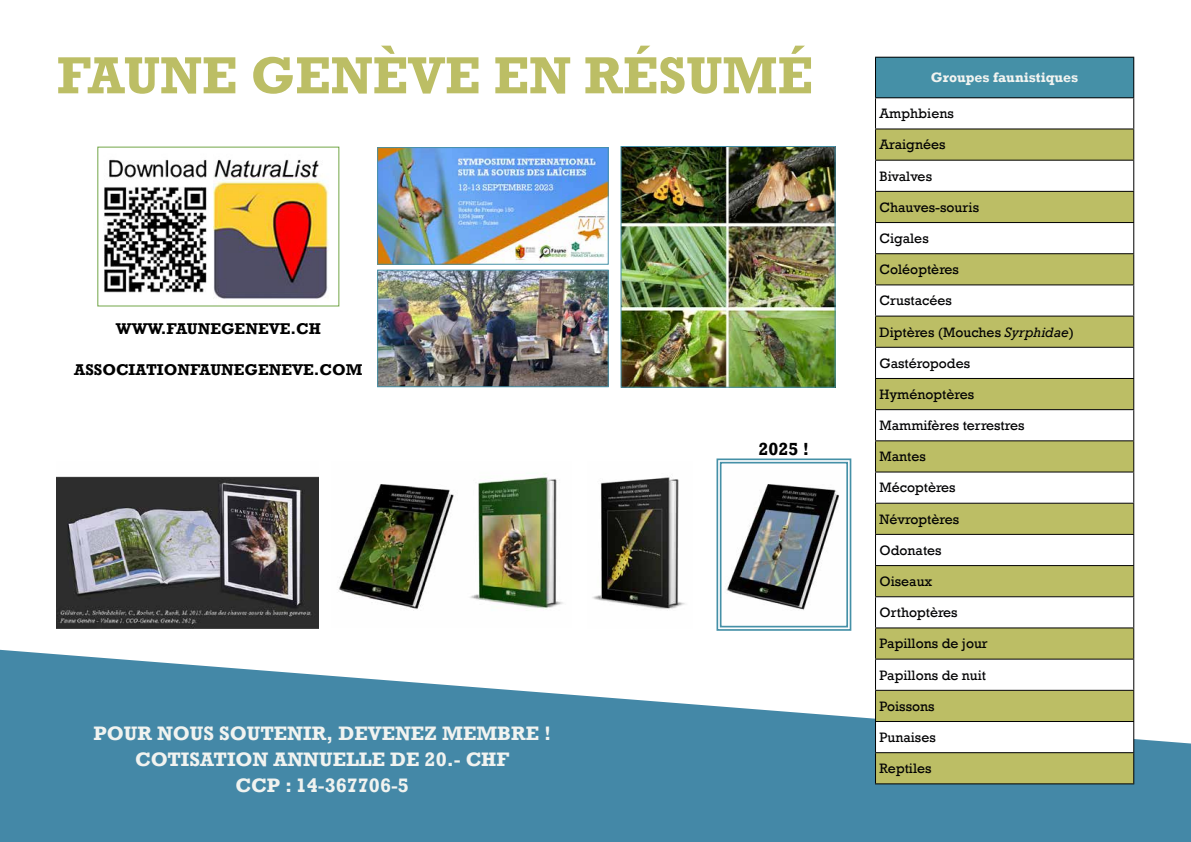
<style>
.page{position:relative;width:1191px;height:842px;background:#fff}
.page>*{position:absolute;margin:0;border:0;box-sizing:border-box;transform-origin:0 0}
.t1{font:700 53px "Rockwell";color:#bcbe65}
.t2{font:700 20px/26px "Rockwell";color:#f1f3f0;text-align:center}
.t3{font:700 18px "Rockwell";color:#000}
.t4{font:700 16px "Rockwell";color:#000}
.t5{font:14px "Rockwell";color:#020203}
.t6{font:700 14px "Rockwell";color:#f1f3f0}
.s1{font-style:italic}
</style>
<div class="page">
<svg style="left:0;top:650px;width:1191px;height:192px;fill:#4488a7"></svg>
<div style="left:875px;top:57px;width:258px;height:41px;background:#4590a7"></div>
<svg style="left:876px;top:129px;width:257px;height:654px;fill:#bcbe65"></svg>
<svg style="left:876px;top:348px;width:257px;height:404px"></svg>
<hr style="left:875px;top:57px;width:259px;height:1px;background:#000">
<hr style="left:875px;top:58px;width:1px;height:39px;background:#000">
<hr style="left:1133px;top:58px;width:1px;height:39px;background:#000">
<hr style="left:875px;top:97px;width:259px;height:1px;background:#000">
<hr style="left:875px;top:98px;width:1px;height:30px;background:#000">
<hr style="left:1133px;top:98px;width:1px;height:30px;background:#000">
<hr style="left:875px;top:128px;width:259px;height:1px;background:#000">
<hr style="left:875px;top:129px;width:1px;height:31px;background:#000">
<hr style="left:1133px;top:129px;width:1px;height:31px;background:#000">
<hr style="left:875px;top:160px;width:259px;height:1px;background:#000">
<hr style="left:875px;top:161px;width:1px;height:30px;background:#000">
<hr style="left:1133px;top:161px;width:1px;height:30px;background:#000">
<hr style="left:875px;top:191px;width:259px;height:1px;background:#000">
<hr style="left:875px;top:192px;width:1px;height:30px;background:#000">
<hr style="left:1133px;top:192px;width:1px;height:30px;background:#000">
<hr style="left:875px;top:222px;width:259px;height:1px;background:#000">
<hr style="left:875px;top:223px;width:1px;height:30px;background:#000">
<hr style="left:1133px;top:223px;width:1px;height:30px;background:#000">
<hr style="left:875px;top:253px;width:259px;height:1px;background:#000">
<hr style="left:875px;top:254px;width:1px;height:30px;background:#000">
<hr style="left:1133px;top:254px;width:1px;height:30px;background:#000">
<hr style="left:875px;top:284px;width:259px;height:1px;background:#000">
<hr style="left:875px;top:285px;width:1px;height:31px;background:#000">
<hr style="left:1133px;top:285px;width:1px;height:31px;background:#000">
<hr style="left:875px;top:316px;width:259px;height:1px;background:#000">
<hr style="left:875px;top:317px;width:1px;height:30px;background:#000">
<hr style="left:1133px;top:317px;width:1px;height:30px;background:#000">
<hr style="left:875px;top:347px;width:259px;height:1px;background:#000">
<hr style="left:875px;top:348px;width:1px;height:30px;background:#000">
<hr style="left:1133px;top:348px;width:1px;height:30px;background:#000">
<hr style="left:875px;top:378px;width:259px;height:1px;background:#000">
<hr style="left:875px;top:379px;width:1px;height:30px;background:#000">
<hr style="left:1133px;top:379px;width:1px;height:30px;background:#000">
<hr style="left:875px;top:409px;width:259px;height:1px;background:#000">
<hr style="left:875px;top:410px;width:1px;height:30px;background:#000">
<hr style="left:1133px;top:410px;width:1px;height:30px;background:#000">
<hr style="left:875px;top:440px;width:259px;height:1px;background:#000">
<hr style="left:875px;top:441px;width:1px;height:30px;background:#000">
<hr style="left:1133px;top:441px;width:1px;height:30px;background:#000">
<hr style="left:875px;top:471px;width:259px;height:1px;background:#000">
<hr style="left:875px;top:472px;width:1px;height:31px;background:#000">
<hr style="left:1133px;top:472px;width:1px;height:31px;background:#000">
<hr style="left:875px;top:503px;width:259px;height:1px;background:#000">
<hr style="left:875px;top:504px;width:1px;height:30px;background:#000">
<hr style="left:1133px;top:504px;width:1px;height:30px;background:#000">
<hr style="left:875px;top:534px;width:259px;height:1px;background:#000">
<hr style="left:875px;top:535px;width:1px;height:30px;background:#000">
<hr style="left:1133px;top:535px;width:1px;height:30px;background:#000">
<hr style="left:875px;top:565px;width:259px;height:1px;background:#000">
<hr style="left:875px;top:566px;width:1px;height:30px;background:#000">
<hr style="left:1133px;top:566px;width:1px;height:30px;background:#000">
<hr style="left:875px;top:596px;width:259px;height:1px;background:#000">
<hr style="left:875px;top:597px;width:1px;height:30px;background:#000">
<hr style="left:1133px;top:597px;width:1px;height:30px;background:#000">
<hr style="left:875px;top:627px;width:259px;height:1px;background:#000">
<hr style="left:875px;top:628px;width:1px;height:31px;background:#000">
<hr style="left:1133px;top:628px;width:1px;height:31px;background:#000">
<hr style="left:875px;top:659px;width:259px;height:1px;background:#000">
<hr style="left:875px;top:660px;width:1px;height:30px;background:#000">
<hr style="left:1133px;top:660px;width:1px;height:30px;background:#000">
<hr style="left:875px;top:690px;width:259px;height:1px;background:#000">
<hr style="left:875px;top:691px;width:1px;height:30px;background:#000">
<hr style="left:1133px;top:691px;width:1px;height:30px;background:#000">
<hr style="left:875px;top:721px;width:259px;height:1px;background:#000">
<hr style="left:875px;top:722px;width:1px;height:30px;background:#000">
<hr style="left:1133px;top:722px;width:1px;height:30px;background:#000">
<hr style="left:875px;top:752px;width:259px;height:1px;background:#000">
<hr style="left:875px;top:753px;width:1px;height:30px;background:#000">
<hr style="left:1133px;top:753px;width:1px;height:30px;background:#000">
<hr style="left:875px;top:783px;width:259px;height:1px;background:#000">
<img style="left:592px;top:477px;width:93px;height:132px">
<svg style="left:716px;top:458px;width:136px;height:173px"></svg>
<div style="left:720px;top:462px;width:128px;height:165px;border:2px solid #4590a7"></div>
<img style="left:104px;top:159px;width:225px;height:140px">
<img style="left:379px;top:149px;width:228px;height:114px">
<div style="left:377px;top:147px;width:232px;height:118px;border:1px solid #4590a7"></div>
<img style="left:338px;top:473px;width:225px;height:138px">
<img style="left:57px;top:476px;width:261px;height:152px">
<img style="left:379px;top:272px;width:228px;height:113px">
<div style="left:377px;top:270px;width:232px;height:117px;border:1px solid #4590a7"></div>
<img style="left:622px;top:148px;width:211px;height:238px">
<div style="left:620px;top:146px;width:215px;height:242px;border:1px solid #4590a7"></div>
<h1 class="t1" style="left:57px;top:43px;width:757px">FAUNE GENÈVE EN RÉSUMÉ</h1>
<p class="t4" style="left:116px;top:319px;width:206px">WWW.FAUNEGENEVE.CH</p>
<p class="t4" style="left:74px;top:360px;width:290px">ASSOCIATIONFAUNEGENEVE.COM</p>
<h2 class="t2" style="left:93px;top:720px;width:459px">POUR NOUS SOUTENIR, DEVENEZ MEMBRE !<br>COTISATION ANNUELLE DE 20.- CHF<br>CCP : 14-367706-5</h2>
<p class="t3" style="left:758px;top:438px;width:52px">2025 !</p>
<p class="t6" style="left:931px;top:69px;width:149px">Groupes faunistiques</p>
<p class="t5" style="left:879px;top:105px;width:76px">Amphbiens</p>
<p class="t5" style="left:879px;top:137px;width:68px">Araignées</p>
<p class="t5" style="left:879px;top:168px;width:54px">Bivalves</p>
<p class="t5" style="left:879px;top:199px;width:101px">Chauves-souris</p>
<p class="t5" style="left:879px;top:230px;width:51px">Cigales</p>
<p class="t5" style="left:879px;top:261px;width:81px">Coléoptères</p>
<p class="t5" style="left:879px;top:293px;width:74px">Crustacées</p>
<p class="t5" style="left:879px;top:324px;width:196px">Diptères (Mouches <span class="s1">Syrphidae</span>)</p>
<p class="t5" style="left:879px;top:355px;width:92px">Gastéropodes</p>
<p class="t5" style="left:879px;top:386px;width:96px">Hyménoptères</p>
<p class="t5" style="left:879px;top:417px;width:146px">Mammifères terrestres</p>
<p class="t5" style="left:879px;top:448px;width:48px">Mantes</p>
<p class="t5" style="left:879px;top:480px;width:78px">Mécoptères</p>
<p class="t5" style="left:879px;top:511px;width:81px">Névroptères</p>
<p class="t5" style="left:879px;top:542px;width:64px">Odonates</p>
<p class="t5" style="left:879px;top:573px;width:54px">Oiseaux</p>
<p class="t5" style="left:879px;top:604px;width:80px">Orthoptères</p>
<p class="t5" style="left:879px;top:635px;width:110px">Papillons de jour</p>
<p class="t5" style="left:879px;top:667px;width:108px">Papillons de nuit</p>
<p class="t5" style="left:879px;top:698px;width:56px">Poissons</p>
<p class="t5" style="left:879px;top:729px;width:58px">Punaises</p>
<p class="t5" style="left:879px;top:760px;width:54px">Reptiles</p>
</div>
